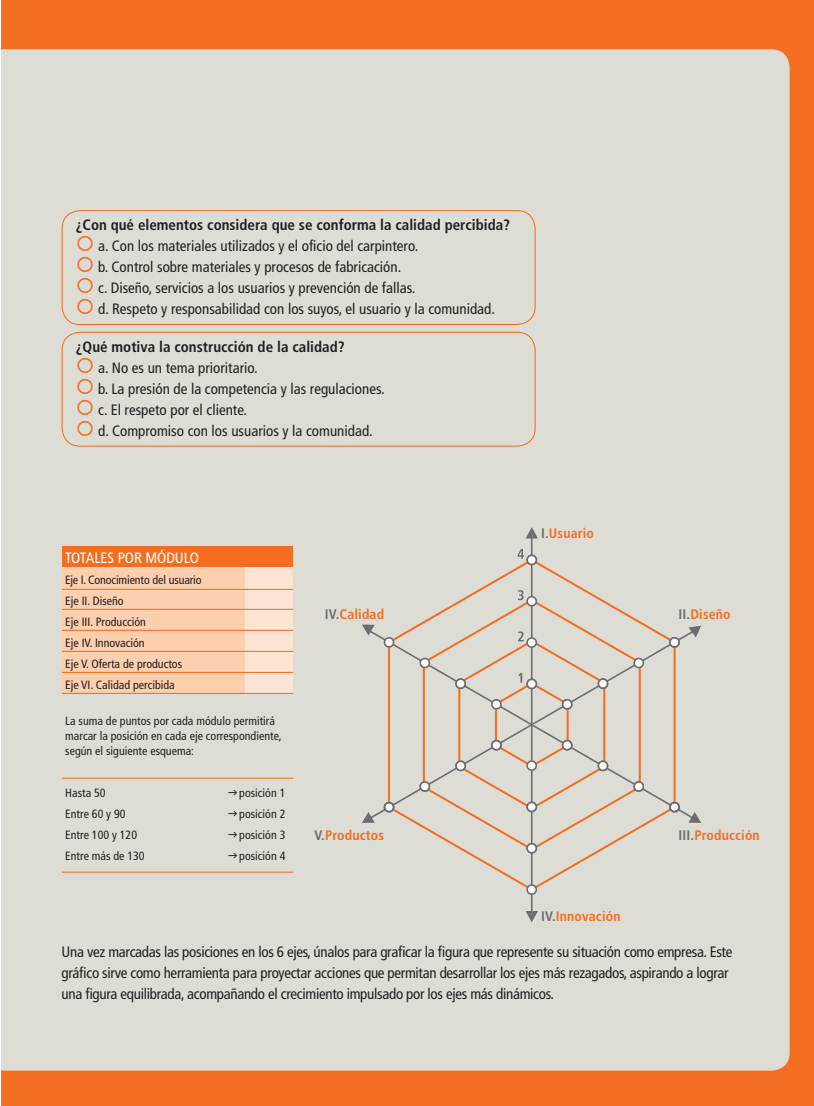
<style>
.page{position:relative;width:814px;height:1106px;background:#fff}
.page>*{position:absolute;margin:0;border:0;box-sizing:border-box;transform-origin:0 0}
.t1{font:condensed 15px/21px "Frutiger LT";color:#231f20}
.t2{font:condensed 15px/21px "Frutiger LT";letter-spacing:-.02em;color:#231f20}
.t3{font:700 condensed 15px "Frutiger LT";color:#231f20}
.t4{font:condensed 15px "Frutiger LT";color:#fff}
.t5{font:700 condensed 13.8px "Frutiger LT";letter-spacing:.01em;color:#f36e23}
.t6{font:condensed 12px/21px "Frutiger LT";color:#231f20}
.s1{color:#6c6d70}
</style>
<div class="page">
<div style="left:2px;top:0;width:811px;height:1105px;background:#f36e21"></div>
<div style="left:2px;top:49px;width:787px;height:1021px;background:#deddd5"></div>
<div style="left:62px;top:210px;width:473px;height:115px;border:1px solid #f36e21;border-radius:18px"></div>
<div style="left:62px;top:331px;width:473px;height:115px;border:1px solid #f36e21;border-radius:18px"></div>
<div style="left:62px;top:546px;width:230px;height:21px;background:#f36e21"></div>
<div style="left:244px;top:567px;width:48px;height:126px;background:#fee5d3"></div>
<div style="left:62px;top:567px;width:183px;height:126px;background:#fccfae"></div>
<hr style="left:62px;top:608px;width:231px;height:1px;background:#f36e21">
<hr style="left:62px;top:629px;width:231px;height:1px;background:#f36e21">
<hr style="left:62px;top:650px;width:231px;height:1px;background:#f36e21">
<hr style="left:62px;top:671px;width:231px;height:1px;background:#f36e21">
<hr style="left:62px;top:692px;width:231px;height:1px;background:#f36e21">
<hr style="left:62px;top:588px;width:231px;height:1px;background:#f36e21">
<hr style="left:62px;top:871px;width:231px;height:1px;background:#f36e21">
<hr style="left:62px;top:777px;width:231px;height:1px;background:#f36e21">
<div style="left:387px;top:557px;width:289px;height:334px;background:#deddd5"></div>
<svg style="left:421px;top:597px;width:220px;height:254px;background:#dfd5c9"></svg>
<svg style="left:361px;top:624px;width:13px;height:11px"></svg>
<svg style="left:698px;top:811px;width:3px;height:11px"></svg>
<svg style="left:364px;top:627px;width:334px;height:195px;background:#ddd6cc"></svg>
<svg style="left:688px;top:625px;width:13px;height:12px"></svg>
<svg style="left:361px;top:811px;width:13px;height:11px"></svg>
<svg style="left:525px;top:527px;width:13px;height:11px"></svg>
<svg style="left:525px;top:910px;width:12px;height:12px"></svg>
<hr style="left:530px;top:534px;width:2px;height:380px;background:#6c6d70">
<div style="left:527px;top:555px;width:9px;height:9px;background:#fff;border-radius:50%"></div>
<div style="left:526px;top:554px;width:11px;height:11px;border:2px solid #6c6d70;border-radius:50%"></div>
<div style="left:527px;top:596px;width:9px;height:9px;background:#fff;border-radius:50%"></div>
<div style="left:526px;top:595px;width:11px;height:11px;border:2px solid #6c6d70;border-radius:50%"></div>
<div style="left:526px;top:801px;width:11px;height:11px;border:2px solid #6c6d70;border-radius:50%"></div>
<div style="left:527px;top:843px;width:9px;height:9px;background:#fff;border-radius:50%"></div>
<div style="left:526px;top:842px;width:11px;height:11px;border:2px solid #6c6d70;border-radius:50%"></div>
<div style="left:527px;top:884px;width:9px;height:9px;background:#fff;border-radius:50%"></div>
<div style="left:526px;top:883px;width:11px;height:11px;border:2px solid #6c6d70;border-radius:50%"></div>
<svg style="left:382px;top:637px;width:13px;height:11px"></svg>
<svg style="left:418px;top:657px;width:13px;height:12px"></svg>
<svg style="left:631px;top:781px;width:14px;height:11px"></svg>
<svg style="left:667px;top:801px;width:14px;height:12px"></svg>
<svg style="left:667px;top:634px;width:13px;height:15px"></svg>
<svg style="left:631px;top:655px;width:13px;height:15px"></svg>
<svg style="left:417px;top:778px;width:14px;height:15px"></svg>
<svg style="left:381px;top:799px;width:14px;height:15px"></svg>
<svg style="left:453px;top:631px;width:156px;height:179px;background:#d9cec1"></svg>
<svg style="left:517px;top:590px;width:6px;height:10px"></svg>
<svg style="left:517px;top:548px;width:7px;height:10px"></svg>
<svg style="left:77px;top:236px;width:16px;height:15px"></svg>
<svg style="left:77px;top:257px;width:16px;height:15px"></svg>
<svg style="left:77px;top:278px;width:16px;height:15px"></svg>
<svg style="left:77px;top:299px;width:16px;height:15px"></svg>
<svg style="left:77px;top:357px;width:16px;height:79px"></svg>
<svg style="left:228px;top:789px;width:9px;height:5px"></svg>
<svg style="left:228px;top:810px;width:9px;height:5px"></svg>
<svg style="left:228px;top:831px;width:9px;height:5px"></svg>
<svg style="left:228px;top:852px;width:9px;height:5px"></svg>
<p class="t3" style="left:76px;top:219px;width:436px">¿Con qué elementos considera que se conforma la calidad percibida?</p>
<p class="t1" style="left:98px;top:237px;width:398px">a. Con los materiales utilizados y el oficio del carpintero.<br>b. Control sobre materiales y procesos de fabricación.<br>c. Diseño, servicios a los usuarios y prevención de fallas.<br>d. Respeto y responsabilidad con los suyos, el usuario y la comunidad.</p>
<p class="t3" style="left:76px;top:340px;width:270px">¿Qué motiva la construcción de la calidad?</p>
<p class="t1" style="left:98px;top:358px;width:288px">a. No es un tema prioritario.<br>b. La presión de la competencia y las regulaciones. c. El respeto por el cliente.<br>d. Compromiso con los usuarios y la comunidad.</p>
<p class="t5" style="left:541px;top:528px;width:54px"><span class="s1">I.</span>Usuario</p>
<p class="t4" style="left:65px;top:551px;width:135px">TOTALES POR MÓDULO</p>
<p class="t6" style="left:65px;top:569px;width:138px">Eje I. Conocimiento del usuario<br>Eje II. Diseño<br>Eje III. Producción<br>Eje IV. Innovación<br>Eje V. Oferta de productos<br>Eje VI. Calidad percibida</p>
<p class="t6" style="left:65px;top:713px;width:218px;line-height:15px">La suma de puntos por cada módulo permitirá marcar la posición en cada eje correspondiente, según el siguiente esquema:</p>
<p class="t6" style="left:65px;top:782px;width:42px">Hasta 50</p>
<p class="t6" style="left:239px;top:782px;width:48px">posición 1</p>
<p class="t6" style="left:65px;top:803px;width:62px">Entre 60 y 90</p>
<p class="t6" style="left:239px;top:803px;width:48px">posición 2</p>
<p class="t6" style="left:65px;top:824px;width:73px">Entre 100 y 120</p>
<p class="t6" style="left:239px;top:824px;width:48px">posición 3</p>
<p class="t6" style="left:65px;top:845px;width:81px">Entre más de 130</p>
<p class="t6" style="left:239px;top:845px;width:48px">posición 4</p>
<p class="t5" style="left:325px;top:608px;width:61px"><span class="s1">IV.</span>Calidad</p>
<p class="t5" style="left:678px;top:608px;width:53px"><span class="s1">II.</span>Diseño</p>
<p class="t5" style="left:314px;top:829px;width:71px"><span class="s1">V.</span>Productos</p>
<p class="t5" style="left:678px;top:829px;width:83px"><span class="s1">III.</span>Producción</p>
<p class="t5" style="left:541px;top:910px;width:81px"><span class="s1">IV.</span>Innovación</p>
<p class="t2" style="left:62px;top:942px;width:672px">Una vez marcadas las posiciones en los 6 ejes, únalos para graficar la figura que represente su situación como empresa. Este gráfico sirve como herramienta para proyectar acciones que permitan desarrollar los ejes más rezagados, aspirando a lograr una figura equilibrada, acompañando el crecimiento impulsado por los ejes más dinámicos.</p>
</div>
